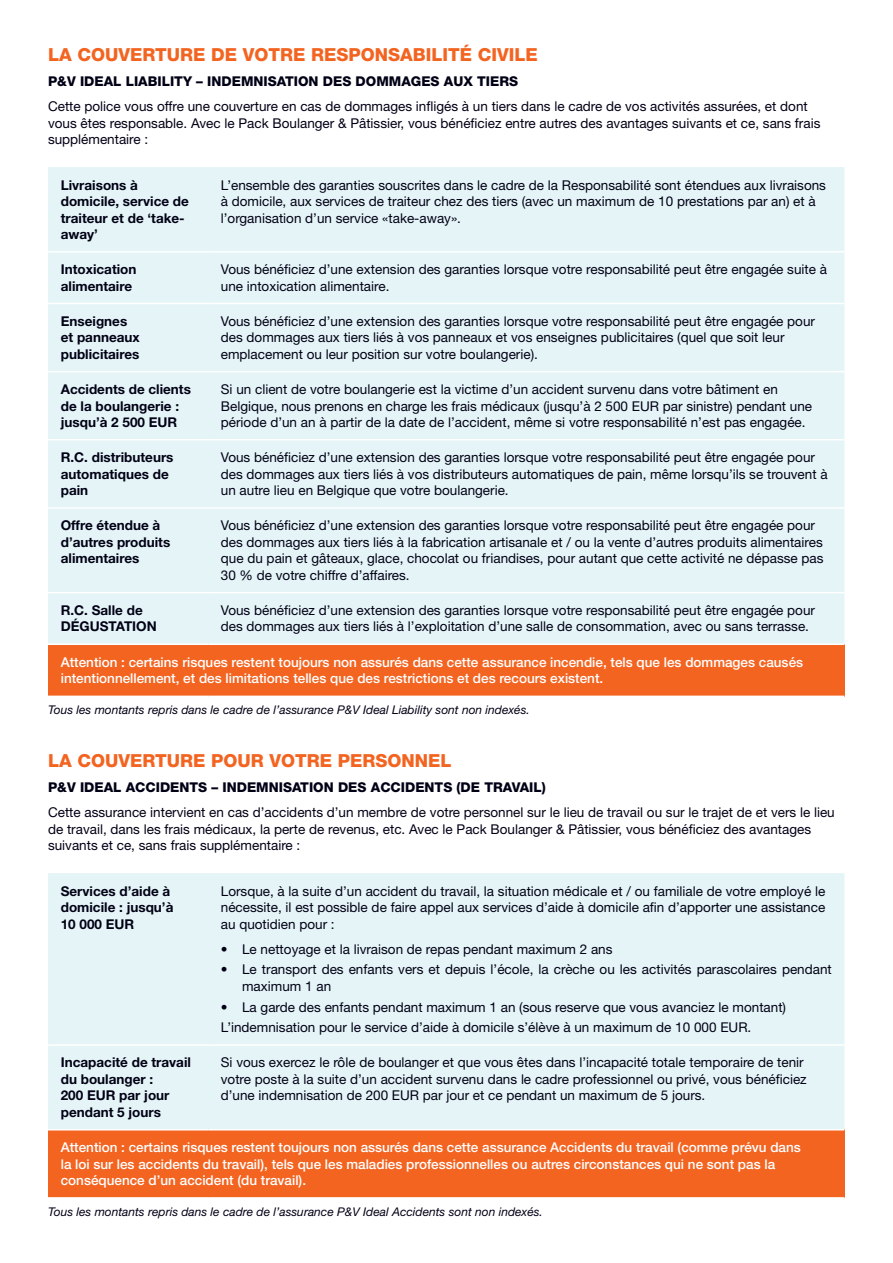
<style>
.page{position:relative;width:893px;height:1263px;background:#fff}
.page>*{position:absolute;margin:0;border:0;box-sizing:border-box;transform-origin:0 0}
.t1{font:800 18px "Helvetica Neue LT Std";color:#f36421}
.t2{font:13.5px/16.5px "Helvetica Neue LT Std";color:#010116}
.t3{font:500 13.5px/16.5px "Helvetica Neue LT Std";color:#fff}
.t4{font:700 13.5px/16.5px "Helvetica Neue LT Std";color:#010116}
.t5{font:800 13.5px "Helvetica Neue LT Std";color:#010116}
.t6{font:italic 12px "Helvetica Neue LT Std";color:#010116}
</style>
<div class="page">
<div style="left:48px;top:167px;width:796px;height:476px;background:#e5f4f6"></div>
<div style="left:48px;top:644px;width:796px;height:52px;background:#f36421"></div>
<hr style="left:48px;top:251px;width:160px;height:2px;background:#fff">
<hr style="left:208px;top:251px;width:636px;height:2px;background:#fff">
<hr style="left:48px;top:303px;width:160px;height:1px;background:#fff">
<hr style="left:208px;top:303px;width:636px;height:1px;background:#fff">
<hr style="left:48px;top:371px;width:160px;height:1px;background:#fff">
<hr style="left:208px;top:371px;width:636px;height:1px;background:#fff">
<hr style="left:48px;top:439px;width:160px;height:1px;background:#fff">
<hr style="left:208px;top:439px;width:636px;height:1px;background:#fff">
<hr style="left:48px;top:507px;width:160px;height:2px;background:#fff">
<hr style="left:208px;top:507px;width:636px;height:2px;background:#fff">
<hr style="left:48px;top:592px;width:160px;height:1px;background:#fff">
<hr style="left:208px;top:592px;width:636px;height:1px;background:#fff">
<hr style="left:48px;top:643px;width:160px;height:2px;background:#fff">
<hr style="left:208px;top:643px;width:636px;height:2px;background:#fff">
<div style="left:48px;top:873px;width:796px;height:256px;background:#e5f4f6"></div>
<div style="left:48px;top:1130px;width:796px;height:68px;background:#f36421"></div>
<hr style="left:48px;top:1044px;width:160px;height:2px;background:#fff">
<hr style="left:208px;top:1044px;width:636px;height:2px;background:#fff">
<hr style="left:48px;top:1197px;width:160px;height:2px;background:#fff">
<hr style="left:208px;top:1197px;width:636px;height:2px;background:#fff">
<h1 class="t1" style="left:48px;top:44px;width:491px">LA COUVERTURE DE VOTRE RESPONSABILITÉ CIVILE</h1>
<p class="t5" style="left:48px;top:73px;width:472px">P&amp;V IDEAL LIABILITY – INDEMNISATION DES DOMMAGES AUX TIERS</p>
<p class="t2" style="left:48px;top:98px;width:774px">Cette police vous offre une couverture en cas de dommages infligés à un tiers dans le cadre de vos activités assurées, et dont vous êtes responsable. Avec le Pack Boulanger &amp; Pâtissier, vous bénéficiez entre autres des avantages suivants et ce, sans frais supplémentaire :</p>
<p class="t4" style="left:61px;top:176px;width:130px">Livraisons à domicile, service de traiteur et de ‘take&shy;away’</p>
<p class="t2" style="left:221px;top:176px;width:607px">L’ensemble des garanties souscrites dans le cadre de la Responsabilité sont étendues aux livraisons à domicile, aux services de traiteur chez des tiers (avec un maximum de 10 prestations par an) et à l’organisation d’un service «take-away».</p>
<p class="t4" style="left:61px;top:261px;width:77px">Intoxication alimentaire</p>
<p class="t2" style="left:221px;top:261px;width:608px">Vous bénéficiez d’une extension des garanties lorsque votre responsabilité peut être engagée suite à une intoxication alimentaire.</p>
<p class="t4" style="left:61px;top:312px;width:81px">Enseignes et panneaux publicitaires</p>
<p class="t2" style="left:221px;top:313px;width:596px">Vous bénéficiez d’une extension des garanties lorsque votre responsabilité peut être engagée pour des dommages aux tiers liés à vos panneaux et vos enseignes publicitaires (quel que soit leur emplacement ou leur position sur votre boulangerie).</p>
<p class="t4" style="left:61px;top:381px;width:132px">Accidents de clients de la boulangerie : jusqu’à 2 500 EUR</p>
<p class="t2" style="left:221px;top:381px;width:593px">Si un client de votre boulangerie est la victime d’un accident survenu dans votre bâtiment en<br>Belgique, nous prenons en charge les frais médicaux (jusqu’à 2 500 EUR par sinistre) pendant une période d’un an à partir de la date de l’accident, même si votre responsabilité n’est pas engagée.</p>
<p class="t4" style="left:61px;top:449px;width:114px">R.C. distributeurs automatiques de pain</p>
<p class="t2" style="left:221px;top:449px;width:608px">Vous bénéficiez d’une extension des garanties lorsque votre responsabilité peut être engagée pour des dommages aux tiers liés à vos distributeurs automatiques de pain, même lorsqu’ils se trouvent à un autre lieu en Belgique que votre boulangerie.</p>
<p class="t4" style="left:61px;top:517px;width:111px">Offre étendue à d’autres produits alimentaires</p>
<p class="t2" style="left:221px;top:517px;width:604px">Vous bénéficiez d’une extension des garanties lorsque votre responsabilité peut être engagée pour des dommages aux tiers liés à la fabrication artisanale et / ou la vente d’autres produits alimentaires que du pain et gâteaux, glace, chocolat ou friandises, pour autant que cette activité ne dépasse pas 30 % de votre chiffre d’affaires.</p>
<p class="t4" style="left:61px;top:602px;width:97px">R.C. Salle de<br>DÉGUSTATION</p>
<p class="t2" style="left:221px;top:602px;width:596px">Vous bénéficiez d’une extension des garanties lorsque votre responsabilité peut être engagée pour des dommages aux tiers liés à l’exploitation d’une salle de consommation, avec ou sans terrasse.</p>
<p class="t3" style="left:61px;top:653px;width:744px">Attention : certains risques restent toujours non assurés dans cette assurance incendie, tels que les dommages causés intentionnellement, et des limitations telles que des restrictions et des recours existent.</p>
<p class="t6" style="left:48px;top:703px;width:483px">Tous les montants repris dans le cadre de l’assurance P&amp;V Ideal Liability sont non indexés.</p>
<h1 class="t1" style="left:48px;top:750px;width:405px">LA COUVERTURE POUR VOTRE PERSONNEL</h1>
<p class="t5" style="left:48px;top:779px;width:499px">P&amp;V IDEAL ACCIDENTS – INDEMNISATION DES ACCIDENTS (DE TRAVAIL)</p>
<p class="t2" style="left:48px;top:804px;width:788px">Cette assurance intervient en cas d’accidents d’un membre de votre personnel sur le lieu de travail ou sur le trajet de et vers le lieu de travail, dans les frais médicaux, la perte de revenus, etc. Avec le Pack Boulanger &amp; Pâtissier, vous bénéficiez des avantages suivants et ce, sans frais supplémentaire :</p>
<p class="t4" style="left:61px;top:882px;width:114px">Services d’aide à domicile : jusqu’à<br>10 000 EUR</p>
<p class="t2" style="left:221px;top:882px;width:606px;text-align:justify">Lorsque, à la suite d’un accident du travail, la situation médicale et / ou familiale de votre employé le nécessite, il est possible de faire appel aux services d’aide à domicile afin d’apporter une assistance au quotidien pour :</p>
<p class="t2" style="left:221px;top:940px;width:393px">• Le nettoyage et la livraison de repas pendant maximum 2 ans</p>
<p class="t2" style="left:242px;top:961px;width:591px;text-indent:-21px">• Le transport des enfants vers et depuis l’école, la crèche ou les activités parascolaires pendant maximum 1 an</p>
<p class="t2" style="left:221px;top:996px;width:567px;line-height:20.7px">• La garde des enfants pendant maximum 1 an (sous reserve que vous avanciez le montant)<br>L’indemnisation pour le service d’aide à domicile s’élève à un maximum de 10 000 EUR.</p>
<p class="t4" style="left:61px;top:1054px;width:132px">Incapacité de travail du boulanger :<br>200 EUR par jour pendant 5 jours</p>
<p class="t2" style="left:221px;top:1054px;width:587px">Si vous exercez le rôle de boulanger et que vous êtes dans l’incapacité totale temporaire de tenir votre poste à la suite d’un accident survenu dans le cadre professionnel ou privé, vous bénéficiez d’une indemnisation de 200 EUR par jour et ce pendant un maximum de 5 jours.</p>
<p class="t3" style="left:61px;top:1139px;width:742px">Attention : certains risques restent toujours non assurés dans cette assurance Accidents du travail (comme prévu dans la loi sur les accidents du travail), tels que les maladies professionnelles ou autres circonstances qui ne sont pas la conséquence d’un accident (du travail).</p>
<p class="t6" style="left:48px;top:1204px;width:496px">Tous les montants repris dans le cadre de l’assurance P&amp;V Ideal Accidents sont non indexés.</p>
</div>
